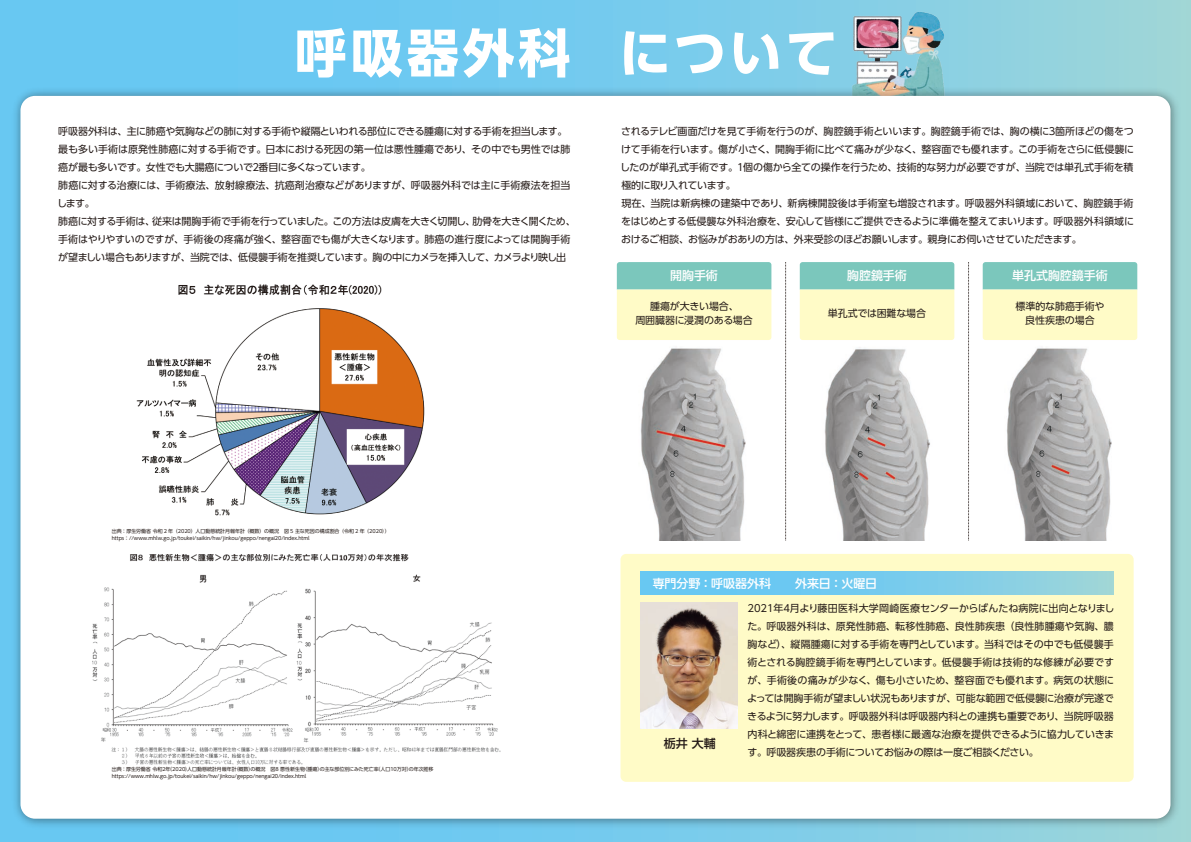
<style>
.page{position:relative;width:1191px;height:842px;background:#fff}
.page>*{position:absolute;margin:0;border:0;box-sizing:border-box;transform-origin:0 0}
.t1{font:700 52px "UD Shin Go Pro";letter-spacing:.075em;color:#fff}
.t2{font:500 12px "UD Shin Go Pro";letter-spacing:-.005em;color:#fff}
.t3{font:500 12px "UD Shin Go Pro";color:#231916}
.t4{font:10px/18px "UD Shin Go Pro";letter-spacing:-.02em;color:#231916}
.t5{font:5px/7px "UD Shin Go Pro";letter-spacing:-.01em;color:#231916}
</style>
<div class="page">
<div style="left:0;top:0;width:1191px;height:842px;background:linear-gradient(to right,#5dc5f8,#97d3dd)"></div>
<img style="left:849px;top:10px;width:98px;height:74px">
<img style="left:8px;top:84px;width:1176px;height:749px">
<div style="left:20px;top:96px;width:1150px;height:723px;background:#fff;border-radius:15px"></div>
<img style="left:136px;top:308px;width:289px;height:208px">
<img style="left:640px;top:348px;width:106px;height:193px">
<img style="left:824px;top:347px;width:106px;height:194px">
<img style="left:1006px;top:348px;width:106px;height:193px">
<svg style="left:982px;top:262px;width:155px;height:78px;background:#d1e8c3"></svg>
<svg style="left:799px;top:262px;width:155px;height:78px;background:#d1e8c3"></svg>
<svg style="left:617px;top:262px;width:154px;height:78px;background:#d0e8c3"></svg>
<svg style="left:785px;top:262px;width:1px;height:279px"></svg>
<svg style="left:968px;top:262px;width:1px;height:279px"></svg>
<div style="left:620px;top:554px;width:513px;height:228px;background:#fffbc7;border-radius:6px"></div>
<div style="left:640px;top:571px;width:473px;height:23px;background:linear-gradient(to right,#5dc5f8,#97d3dd)"></div>
<img style="left:640px;top:603px;width:97px;height:125px">
<img style="left:178px;top:284px;width:204px;height:12px">
<img style="left:92px;top:574px;width:409px;height:191px">
<img style="left:130px;top:554px;width:279px;height:8px">
<h1 class="t1" style="left:295px;top:10px;width:544px">呼吸器外科 について</h1>
<p class="t4" style="left:57px;top:122px;width:520px">呼吸器外科は、主に肺癌や気胸などの肺に対する手術や縦隔といわれる部位にできる腫瘍に対する手術を担当します。最も多い手術は原発性肺癌に対する手術です。日本における死因の第一位は悪性腫瘍であり、その中でも男性では肺癌が最も多いです。女性でも大腸癌についで２番目に多くなっています。<br>肺癌に対する治療には、手術療法、放射線療法、抗癌剤治療などがありますが、呼吸器外科では主に手術療法を担当します。<br>肺癌に対する手術は、従来は開胸手術で手術を行っていました。この方法は皮膚を大きく切開し、肋骨を大きく開くため、手術はやりやすいのですが、手術後の疼痛が強く、整容面でも傷が大きくなります。肺癌の進行度によっては開胸手術が望ましい場合もありますが、当院では、低侵襲手術を推奨しています。胸の中にカメラを挿入して、カメラより映し出</p>
<p class="t4" style="left:620px;top:122px;width:515px">されるテレビ画面だけを見て手術を行うのが、胸腔鏡手術といいます。胸腔鏡手術では、胸の横に３箇所ほどの傷をつけて手術を行います。傷が小さく、開胸手術に比べて痛みが少なく、整容面でも優れます。この手術をさらに低侵襲にしたのが単孔式手術です。１個の傷から全ての操作を行うため、技術的な努力が必要ですが、当院では単孔式手術を積極的に取り入れています。<br>現在、当院は新病棟の建築中であり、新病棟開設後は手術室も増設されます。呼吸器外科領域において、胸腔鏡手術をはじめとする低侵襲な外科治療を、安心して皆様にご提供できるように準備を整えてまいります。呼吸器外科領域におけるご相談、お悩みがおありの方は、外来受診のほどお願いします。親身にお伺いさせていただきます。</p>
<p class="t2" style="left:670px;top:266px;width:49px">開胸手術</p>
<p class="t2" style="left:847px;top:266px;width:61px">胸腔鏡手術</p>
<p class="t2" style="left:1012px;top:266px;width:97px">単孔式胸腔鏡手術</p>
<p class="t5" style="left:112px;top:527px;width:279px">出典：厚生労働省 令和 2 年（2020）人口動態統計月報年計（概数）の概況　図 5 主な死因の構成割合（令和 2 年（2020））https：//www.mhlw.go.jp/toukei/saikin/hw/jinkou/geppo/nengai20/index.html</p>
<p class="t5" style="left:112px;top:765px;width:323px">出典 ：厚生労働省 令和２年（2020）人口動態統計月報年計（概数）の概況　図8 悪性新生物〈腫瘍〉の主な部位別にみた死亡率（人口10万対）の年次推移https://www.mhlw.go.jp/toukei/saikin/hw/jinkou/geppo/nengai20/index.html</p>
<p class="t4" style="left:635px;top:299px;width:119px;line-height:14px;text-align:center">腫瘍が大きい場合、<br>周囲臓器に浸潤のある場合</p>
<p class="t4" style="left:828px;top:304px;width:100px">単孔式では困難な場合</p>
<p class="t4" style="left:1015px;top:299px;width:90px;line-height:14px;text-align:center">標準的な肺癌手術や良性疾患の場合</p>
<p class="t2" style="left:652px;top:573px;width:226px">専門分野：呼吸器外科　　外来日：火曜日</p>
<p class="t3" style="left:664px;top:733px;width:53px">栃井 大輔</p>
<p class="t4" style="left:747px;top:598px;width:369px;text-align:justify">2021年4月より藤田医科大学岡崎医療センターからばんたね病院に出向となりました。呼吸器外科は、原発性肺癌、転移性肺癌、良性肺疾患（良性肺腫瘍や気胸、膿胸など）、縦隔腫瘍に対する手術を専門としています。当科ではその中でも低侵襲手術とされる胸腔鏡手術を専門としています。低侵襲手術は技術的な修練が必要ですが、手術後の痛みが少なく、傷も小さいため、整容面でも優れます。病気の状態によっては開胸手術が望ましい状況もありますが、可能な範囲で低侵襲に治療が完遂できるように努力します。呼吸器外科は呼吸器内科との連携も重要であり、当院呼吸器内科と綿密に連携をとって、患者様に最適な治療を提供できるように協力していきます。呼吸器疾患の手術についてお悩みの際は一度ご相談ください。</p>
</div>
